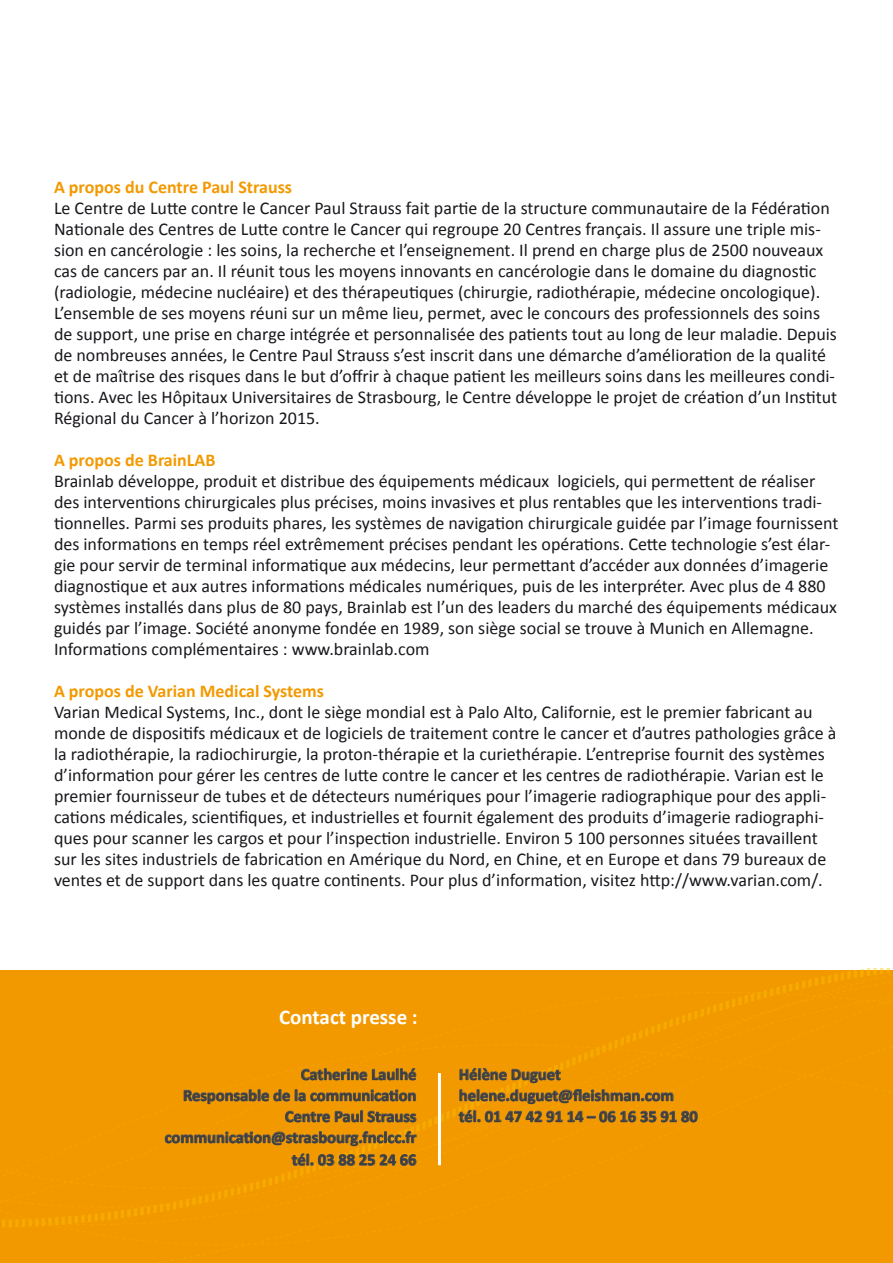
<style>
.page{position:relative;width:893px;height:1263px;background:#fff}
.page>*{position:absolute;margin:0;border:0;box-sizing:border-box;transform-origin:0 0}
.t1{font:700 21px "Calibri";color:#fff}
.t2{font:18px/21px "Calibri";color:#1a171c}
.t3{font:700 18px "Calibri";color:#f39900}
.t4{font:700 16.5px/21px "Calibri";color:#3e3e40}
</style>
<div class="page">
<div style="left:0;top:968px;width:893px;height:54px;background:#f39900"></div>
<div style="left:0;top:1022px;width:893px;height:241px;background:#f39900"></div>
<hr style="left:438px;top:1073px;width:3px;height:92px;background:#fff">
<svg style="left:301px;top:1068px;width:115px;height:12px"></svg>
<svg style="left:184px;top:1089px;width:232px;height:15px;background:#c0831c"></svg>
<svg style="left:285px;top:1110px;width:131px;height:12px;background:#b67f22"></svg>
<svg style="left:165px;top:1131px;width:252px;height:15px;background:#be831d"></svg>
<svg style="left:292px;top:1153px;width:124px;height:13px;background:#b98120"></svg>
<svg style="left:460px;top:1068px;width:101px;height:15px;background:#bc821f"></svg>
<svg style="left:460px;top:1089px;width:213px;height:15px;background:#bd821e"></svg>
<svg style="left:459px;top:1110px;width:238px;height:13px;background:#bf831d"></svg>
<p class="t3" style="left:54px;top:176px;width:240px">A propos du Centre Paul Strauss</p>
<p class="t2" style="left:54px;top:197px;width:785px">Le Centre de Lutte contre le Cancer Paul Strauss fait partie de la structure communautaire de la Fédération Nationale des Centres de Lutte contre le Cancer qui regroupe 20 Centres français. Il assure une triple mis&shy;sion en cancérologie : les soins, la recherche et l’enseignement. Il prend en charge plus de 2500 nouveaux cas de cancers par an. Il réunit tous les moyens innovants en cancérologie dans le domaine du diagnostic (radiologie, médecine nucléaire) et des thérapeutiques (chirurgie, radiothérapie, médecine oncologique).<br>L’ensemble de ses moyens réuni sur un même lieu, permet, avec le concours des professionnels des soins de support, une prise en charge intégrée et personnalisée des patients tout au long de leur maladie. Depuis de nombreuses années, le Centre Paul Strauss s’est inscrit dans une démarche d’amélioration de la qualité et de maîtrise des risques dans le but d’offrir à chaque patient les meilleurs soins dans les meilleures condi&shy;tions. Avec les Hôpitaux Universitaires de Strasbourg, le Centre développe le projet de création d’un Institut Régional du Cancer à l’horizon 2015.</p>
<p class="t3" style="left:54px;top:449px;width:163px">A propos de BrainLAB</p>
<p class="t2" style="left:54px;top:470px;width:786px">Brainlab développe, produit et distribue des équipements médicaux logiciels, qui permettent de réaliser des interventions chirurgicales plus précises, moins invasives et plus rentables que les interventions tradi&shy;tionnelles. Parmi ses produits phares, les systèmes de navigation chirurgicale guidée par l’image fournissent des informations en temps réel extrêmement précises pendant les opérations. Cette technologie s’est élar&shy;gie pour servir de terminal informatique aux médecins, leur permettant d’accéder aux données d’imagerie diagnostique et aux autres informations médicales numériques, puis de les interpréter. Avec plus de 4 880 systèmes installés dans plus de 80 pays, Brainlab est l’un des leaders du marché des équipements médicaux guidés par l’image. Société anonyme fondée en 1989, son siège social se trouve à Munich en Allemagne.<br>Informations complémentaires : www.brainlab.com</p>
<p class="t3" style="left:54px;top:680px;width:272px">A propos de Varian Medical Systems</p>
<p class="t2" style="left:54px;top:701px;width:784px">Varian Medical Systems, Inc., dont le siège mondial est à Palo Alto, Californie, est le premier fabricant au monde de dispositifs médicaux et de logiciels de traitement contre le cancer et d’autres pathologies grâce à la radiothérapie, la radiochirurgie, la proton-thérapie et la curiethérapie. L’entreprise fournit des systèmes d’information pour gérer les centres de lutte contre le cancer et les centres de radiothérapie. Varian est le premier fournisseur de tubes et de détecteurs numériques pour l’imagerie radiographique pour des appli&shy;cations médicales, scientifiques, et industrielles et fournit également des produits d’imagerie radiographi&shy;ques pour scanner les cargos et pour l’inspection industrielle. Environ 5 100 personnes situées travaillent sur les sites industriels de fabrication en Amérique du Nord, en Chine, et en Europe et dans 79 bureaux de ventes et de support dans les quatre continents. Pour plus d’information, visitez http://www.varian.com/.</p>
<p class="t1" style="left:279px;top:1003px;width:140px">Contact presse :</p>
<p class="t4" style="left:301px;top:1063px;width:117px">Catherine Laulhé</p>
<p class="t4" style="left:183px;top:1084px;width:235px">Responsable de la communication</p>
<p class="t4" style="left:285px;top:1105px;width:133px">Centre Paul Strauss</p>
<p class="t4" style="left:165px;top:1126px;width:253px">communication@strasbourg.fnclcc.fr</p>
<p class="t4" style="left:292px;top:1148px;width:126px">tél. 03 88 25 24 66</p>
<p class="t4" style="left:459px;top:1063px;width:240px">Hélène Duguet helene.duguet@fleishman.com tél. 01 47 42 91 14 – 06 16 35 91 80</p>
</div>
